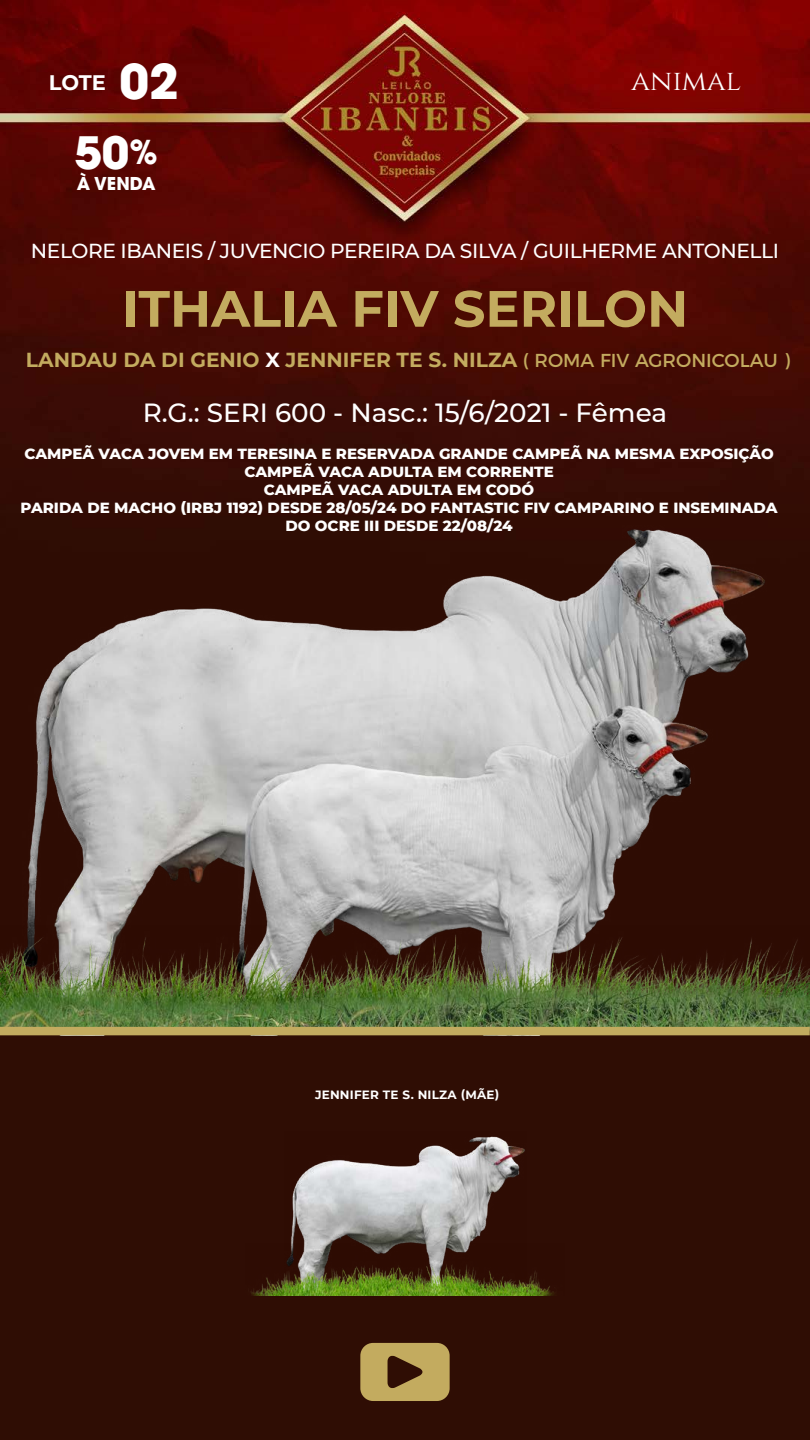
<style>
.page{position:relative;width:810px;height:1440px;background:#fff}
.page>*{position:absolute;margin:0;border:0;box-sizing:border-box;transform-origin:0 0}
.t1{font:700 51px "Montserrat";color:#c3ab5f}
.t2{font:700 48px "Avant Garde LT";color:#fff}
.t3{font:700 44.62px "Avant Garde LT";color:#fff}
.t4{font:28.5px "Cinzel";color:#fff}
.t5{font:500 26.25px "Montserrat";color:#fff}
.t6{font:700 21px "Montserrat";color:#fff}
.t7{font:500 20.25px "Montserrat";letter-spacing:-.02em;color:#fff}
.t8{font:700 20.25px "Montserrat";color:#c3ab5f}
.t9{font:700 17.7px "Avant Garde LT";color:#fff}
.t10{font:800 15px/18px "Montserrat";color:#fff;text-align:center}
.t11{font:700 12px "Montserrat";letter-spacing:.02em;color:#fff}
.s1{font-size:32.92px}
.s2{color:#fff}
.s3{font-weight:400;font-size:18.75px}
</style>
<div class="page">
<img style="left:0;top:0;width:810px;height:1440px">
<svg style="left:360px;top:1343px;width:90px;height:58px;background:#a98f4f"></svg>
<img style="left:284px;top:1132px;width:243px;height:112px">
<img style="left:245px;top:1244px;width:320px;height:51px">
<img style="left:0;top:513px;width:810px;height:412px">
<img style="left:0;top:925px;width:810px;height:102px">
<div style="left:0;top:1027px;width:810px;height:8px;background:#c3ab5f"></div>
<h3 class="t6" style="left:49px;top:67px;width:59px">LOTE</h3>
<h2 class="t2" style="left:119px;top:50px;width:61px">02</h2>
<h3 class="t3" style="left:74px;top:124px;width:85px">50<span class="s1">%</span></h3>
<p class="t9" style="left:77px;top:172px;width:80px">À VENDA</p>
<h3 class="t4" style="left:631px;top:64px;width:111px">ANIMAL</h3>
<h3 class="t7" style="left:31px;top:237px;width:750px">NELORE IBANEIS / JUVENCIO PEREIRA DA SILVA / GUILHERME ANTONELLI</h3>
<h1 class="t1" style="left:122px;top:272px;width:568px">ITHALIA FIV SERILON</h1>
<h3 class="t8" style="left:26px;top:345px;width:765px">LANDAU DA DI GENIO <span class="s2">X</span> JENNIFER TE S. NILZA <span class="s3">( ROMA FIV AGRONICOLAU )</span></h3>
<h3 class="t5" style="left:143px;top:394px;width:526px">R.G.: SERI 600 - Nasc.: 15/6/2021 - Fêmea</h3>
<p class="t10" style="left:21px;top:444px;width:758px">CAMPEÃ VACA JOVEM EM TERESINA E RESERVADA GRANDE CAMPEÃ NA MESMA EXPOSIÇÃO CAMPEÃ VACA ADULTA EM CORRENTE<br>CAMPEÃ VACA ADULTA EM CODÓ<br>PARIDA DE MACHO (IRBJ 1192) DESDE 28/05/24 DO FANTASTIC FIV CAMPARINO E INSEMINADA DO OCRE III DESDE 22/08/24</p>
<p class="t11" style="left:315px;top:1086px;width:186px">JENNIFER TE S. NILZA (MÃE)</p>
</div>
